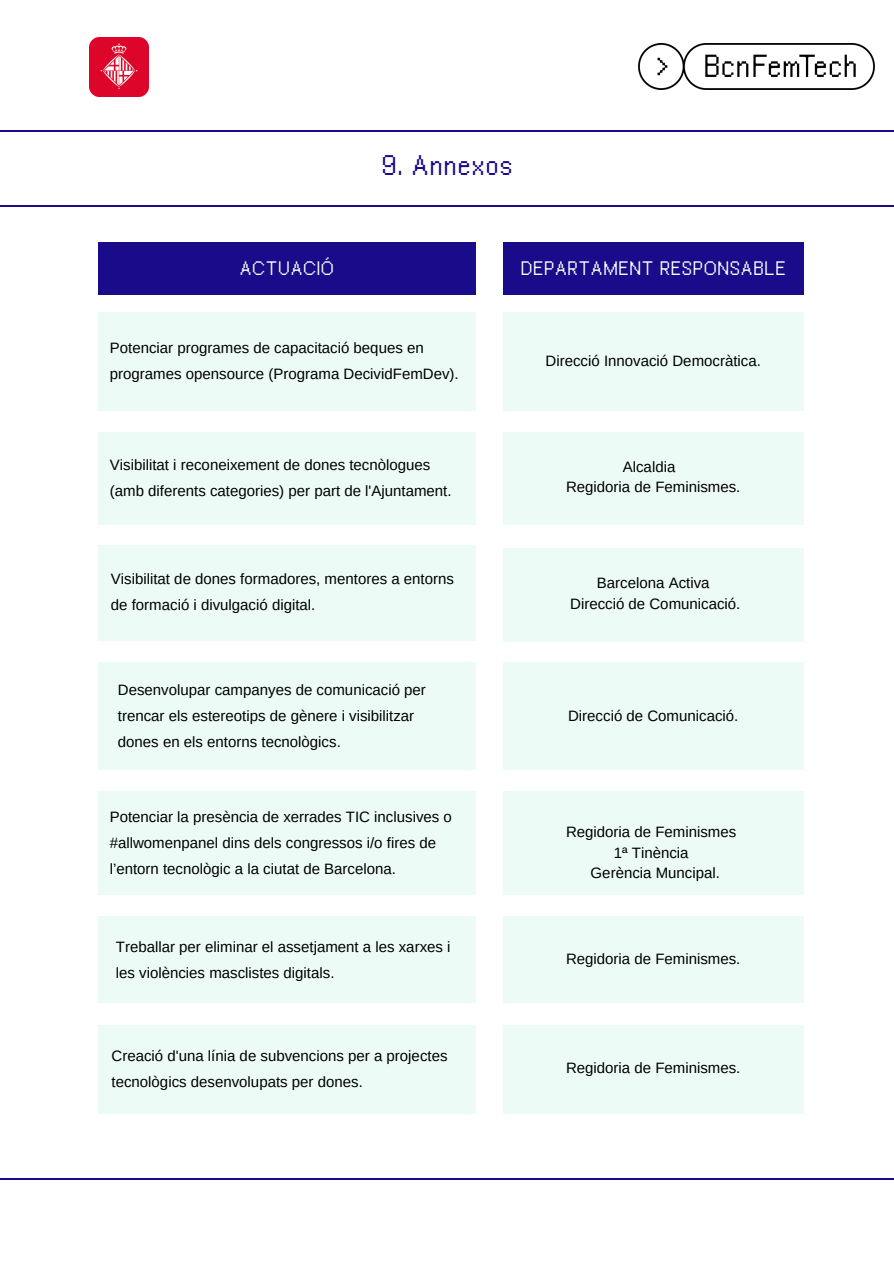
<style>
.page{position:relative;width:894px;height:1264px;background:#fff}
.page>*{position:absolute;margin:0;border:0;box-sizing:border-box;transform-origin:0 0}
.t1{font:24px "FK Raster Grotesk Blended";color:#190b89}
.t2{font:16.5px "FK Raster Grotesk Blended";color:#f9fff9}
.t3{font:15px/26px "Arimo";color:#000}
</style>
<div class="page">
<hr style="left:0;top:131px;width:893px;height:1px;background:#190b89">
<hr style="left:0;top:205px;width:893px;height:1px;background:#190b89">
<img style="left:638px;top:43px;width:235px;height:47px">
<hr style="left:0;top:1178px;width:893px;height:1px;background:#190b89">
<div style="left:502px;top:312px;width:301px;height:98px;background:#ecfbf6"></div>
<div style="left:98px;top:312px;width:377px;height:98px;background:#ecfbf6"></div>
<div style="left:502px;top:432px;width:301px;height:92px;background:#ecfbf6"></div>
<div style="left:98px;top:432px;width:377px;height:92px;background:#ecfbf6"></div>
<div style="left:502px;top:548px;width:301px;height:94px;background:#ecfbf6"></div>
<div style="left:98px;top:545px;width:377px;height:96px;background:#ecfbf6"></div>
<div style="left:502px;top:662px;width:301px;height:107px;background:#ecfbf6"></div>
<div style="left:98px;top:662px;width:377px;height:107px;background:#ecfbf6"></div>
<div style="left:502px;top:791px;width:301px;height:104px;background:#ecfbf6"></div>
<div style="left:98px;top:791px;width:377px;height:104px;background:#ecfbf6"></div>
<div style="left:502px;top:916px;width:301px;height:87px;background:#ecfbf6"></div>
<div style="left:98px;top:916px;width:377px;height:87px;background:#ecfbf6"></div>
<div style="left:502px;top:1024px;width:301px;height:89px;background:#ecfbf6"></div>
<div style="left:98px;top:1024px;width:377px;height:89px;background:#ecfbf6"></div>
<img style="left:89px;top:37px;width:59px;height:59px">
<div style="left:98px;top:242px;width:377px;height:53px;background:#190b89"></div>
<div style="left:502px;top:242px;width:301px;height:53px;background:#190b89"></div>
<h1 class="t1" style="left:381px;top:149px;width:134px">9. Annexos</h1>
<p class="t2" style="left:239px;top:257px;width:96px">ACTUACIÓ</p>
<p class="t2" style="left:520px;top:257px;width:267px">DEPARTAMENT RESPONSABLE</p>
<p class="t3" style="left:110px;top:335px;width:350px">Potenciar programes de capacitació beques en programes opensource (Programa DecividFemDev).</p>
<p class="t3" style="left:110px;top:451px;width:343px">Visibilitat i reconeixement de dones tecnòlogues (amb diferents categories) per part de l'Ajuntament.</p>
<p class="t3" style="left:111px;top:565px;width:344px">Visibilitat de dones formadores, mentores a entorns de formació i divulgació digital.</p>
<p class="t3" style="left:118px;top:677px;width:309px">Desenvolupar campanyes de comunicació per trencar els estereotips de gènere i visibilitzar dones en els entorns tecnològics.</p>
<p class="t3" style="left:110px;top:804px;width:343px">Potenciar la presència de xerrades TIC inclusives o #allwomenpanel dins dels congressos i/o fires de l’entorn tecnològic a la ciutat de Barcelona.</p>
<p class="t3" style="left:116px;top:933px;width:336px">Treballar per eliminar el assetjament a les xarxes i les violències masclistes digitals.</p>
<p class="t3" style="left:111px;top:1042px;width:337px">Creació d'una línia de subvencions per a projectes tecnològics desenvolupats per dones.</p>
<p class="t3" style="left:545px;top:347px;width:217px">Direcció Innovació Democràtica.</p>
<p class="t3" style="left:566px;top:456px;width:176px;line-height:20.2px;text-align:center">Alcaldia<br>Regidoria de Feminismes.</p>
<p class="t3" style="left:570px;top:573px;width:172px;line-height:20.2px;text-align:center">Barcelona Activa<br>Direcció de Comunicació.</p>
<p class="t3" style="left:568px;top:702px;width:172px">Direcció de Comunicació.</p>
<p class="t3" style="left:566px;top:821px;width:172px;line-height:20.2px;text-align:center">Regidoria de Feminismes<br>1ª Tinència<br>Gerència Muncipal.</p>
<p class="t3" style="left:566px;top:946px;width:176px">Regidoria de Feminismes.</p>
<p class="t3" style="left:566px;top:1055px;width:176px">Regidoria de Feminismes.</p>
</div>
